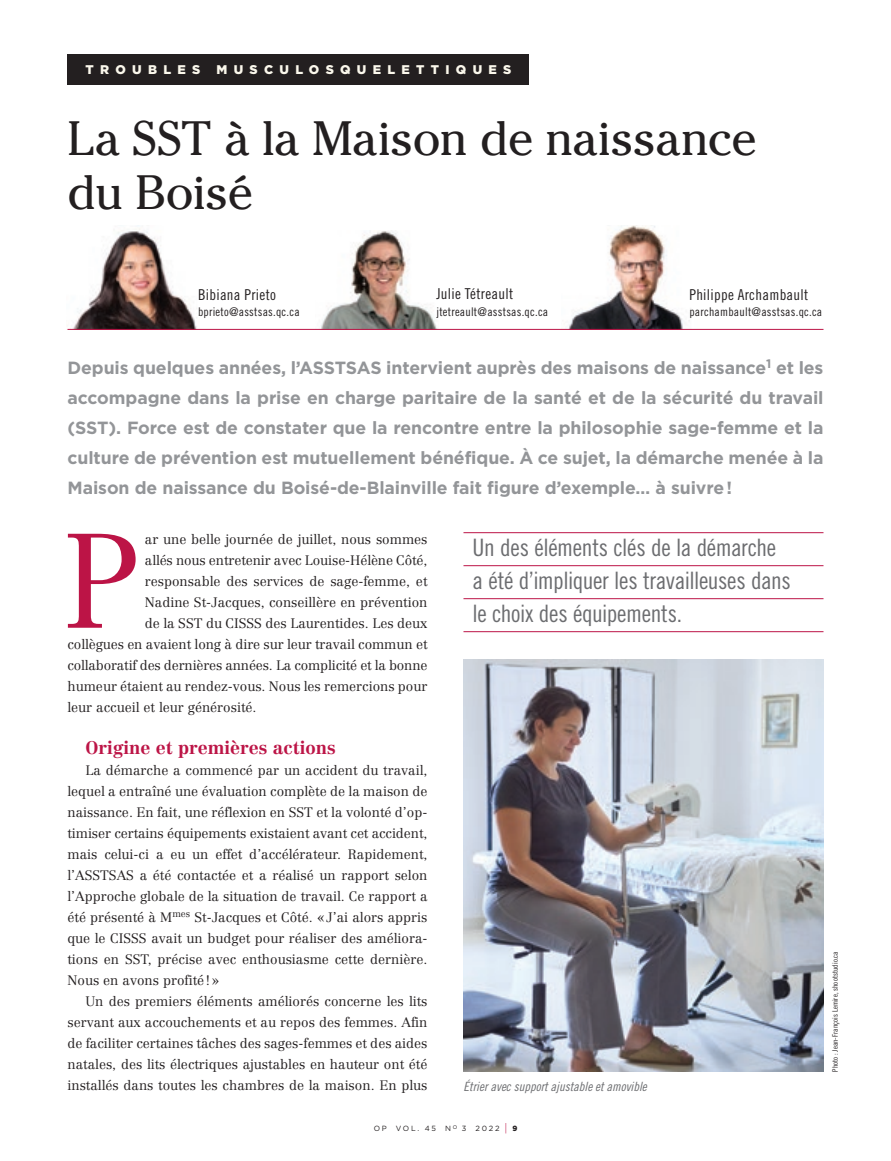
<style>
.page{position:relative;width:891px;height:1161px;background:#fff}
.page>*{position:absolute;margin:0;border:0;box-sizing:border-box;transform-origin:0 0}
.t1{font:300 132px "Centennial";color:#bc1446}
.t2{font:48px/54px "Cheltenham";letter-spacing:-.015em;color:#231f20}
.ARTICLES-exergues{font:24px "Trade Gothic LT Pro Cn 18";letter-spacing:-.015em;color:#6c6d70}
.ARTICLES-titres{font:700 18px "Centennial";color:#bc1446}
.t3{font:700 17.7px/30px "Gotham";letter-spacing:-.005em;color:#939598;text-align:justify}
.t4{font:15px "Trade Gothic LT Pro Cn 18";letter-spacing:.02em;color:#231f20}
.ARTICLES-texte{font:300 13.5px/21px "Centennial";color:#231f20}
.REFERENCES-texte{font:12.75px "Trade Gothic LT Pro Cn 18 Obl";color:#6c6d70}
.t5{font:900 12.6px "Gotham";letter-spacing:.5em;color:#fbf8ec}
.t6{font:12px "Trade Gothic LT Pro Cn 18";letter-spacing:.02em;color:#231f20}
.PHOTOS-credit{font:7.5px "Trade Gothic LT Pro Cn 18";letter-spacing:.015em;color:#231f20}
.t7{font:7.5px "Gotham";letter-spacing:.225em;color:#231f20}
.s1{font-size:11.25px;color:#bc1446}
.s2{font-weight:900}
</style>
<div class="page">
<img style="left:316px;top:231px;width:122px;height:98px">
<img style="left:561px;top:225px;width:139px;height:104px">
<img style="left:67px;top:228px;width:133px;height:102px">
<div style="left:68px;top:54px;width:461px;height:30px;background:#231f20"></div>
<hr style="left:68px;top:329px;width:756px;height:1px;background:#bc1446">
<hr style="left:464px;top:532px;width:360px;height:1px;background:#bc1446">
<hr style="left:464px;top:565px;width:360px;height:1px;background:#bc1446">
<hr style="left:464px;top:598px;width:360px;height:1px;background:#bc1446">
<hr style="left:464px;top:631px;width:360px;height:1px;background:#bc1446">
<img style="left:464px;top:660px;width:360px;height:412px">
<p class="t5" style="left:86px;top:60px;width:116px">TROUBLES</p>
<p class="t5" style="left:216px;top:60px;width:297px">MUSCULOSQUELETTIQUES</p>
<p class="t2" style="left:68px;top:111px;width:691px">La SST à la Maison de naissance du Boisé</p>
<p class="t4" style="left:198px;top:285px;width:80px">Bibiana Prieto</p>
<p class="t6" style="left:198px;top:305px;width:103px">bprieto@asstsas.qc.ca</p>
<p class="t4" style="left:436px;top:285px;width:78px">Julie Tétreault</p>
<p class="t6" style="left:436px;top:304px;width:113px">jtetreault@asstsas.qc.ca</p>
<p class="t4" style="left:689px;top:285px;width:120px">Philippe Archambault</p>
<p class="t6" style="left:689px;top:305px;width:134px">parchambault@asstsas.qc.ca</p>
<p class="t3" style="left:68px;top:353px;width:758px">Depuis quelques années, l’ASSTSAS intervient auprès des maisons de naissance<sup>1</sup> et les accompagne dans la prise en charge paritaire de la santé et de la sécurité du travail (SST). Force est de constater que la rencontre entre la philosophie sage-femme et la culture de prévention est mutuellement bénéfique. À ce sujet, la démarche menée à la Maison de naissance du Boisé-de-Blainville fait figure d’exemple… à suivre !</p>
<p class="ARTICLES-texte" style="left:145px;top:528px;width:284px">ar une belle journée de juillet, nous sommes</p>
<p class="ARTICLES-texte" style="left:145px;top:549px;width:284px">allés nous entretenir avec Louise-Hélène Côté,</p>
<p class="ARTICLES-texte" style="left:145px;top:570px;width:284px">responsable des services de sage-femme, et</p>
<p class="ARTICLES-texte" style="left:145px;top:591px;width:284px">Nadine St-Jacques, conseillère en prévention</p>
<p class="ARTICLES-texte" style="left:145px;top:612px;width:284px">de la SST du CISSS des Laurentides. Les deux</p>
<p class="ARTICLES-texte" style="left:68px;top:633px;width:362px">collègues en avaient long à dire sur leur travail commun et</p>
<p class="ARTICLES-texte" style="left:68px;top:654px;width:362px">collaboratif des dernières années. La complicité et la bonne</p>
<p class="ARTICLES-texte" style="left:68px;top:675px;width:361px">humeur étaient au rendez-vous. Nous les remercions pour</p>
<p class="ARTICLES-texte" style="left:68px;top:696px;width:191px">leur accueil et leur générosité.</p>
<p class="ARTICLES-titres" style="left:86px;top:736px;width:252px">Origine et premières actions</p>
<p class="ARTICLES-texte" style="left:68px;top:759px;width:362px;text-indent:18px">La démarche a commencé par un accident du travail, lequel a entraîné une évaluation complète de la maison de naissance. En fait, une réflexion en SST et la volonté d’op&shy;timiser certains équipements existaient avant cet accident, mais celui-ci a eu un effet d’accélérateur. Rapidement, l’ASSTSAS a été contactée et a réalisé un rapport selon l’Approche globale de la situation de travail. Ce rapport a été présenté à M<sup>mes</sup> St-Jacques et Côté. «J’ai alors appris que le CISSS avait un budget pour réaliser des améliora&shy;tions en SST, précise avec enthousiasme cette dernière.<br>Nous en avons profité!»</p>
<p class="ARTICLES-texte" style="left:68px;top:990px;width:362px;text-align:justify;text-indent:18px">Un des premiers éléments améliorés concerne les lits servant aux accouchements et au repos des femmes. Afin de faciliter certaines tâches des sages-femmes et des aides natales, des lits électriques ajustables en hauteur ont été installés dans toutes les chambres de la maison. En plus</p>
<p class="t1" style="left:62px;top:503px;width:80px">P</p>
<p class="ARTICLES-exergues" style="left:472px;top:533px;width:305px">Un des éléments clés de la démarche</p>
<p class="ARTICLES-exergues" style="left:472px;top:566px;width:320px">a été d’impliquer les travailleuses dans</p>
<p class="ARTICLES-exergues" style="left:472px;top:599px;width:211px">le choix des équipements.</p>
<p class="REFERENCES-texte" style="left:464px;top:1079px;width:185px">Étrier avec support ajustable et amovible</p>
<p class="t7" style="left:374px;top:1124px;width:145px">OP VOL. 45 N<sup>O</sup> 3 2022 <span class="s1">|</span> <span class="s2">9</span></p>
<p class="PHOTOS-credit" style="left:831px;top:1072px;width:122px;rotate:-90deg">Photo : Jean-François Lemire, shootstudio.ca</p>
</div>
